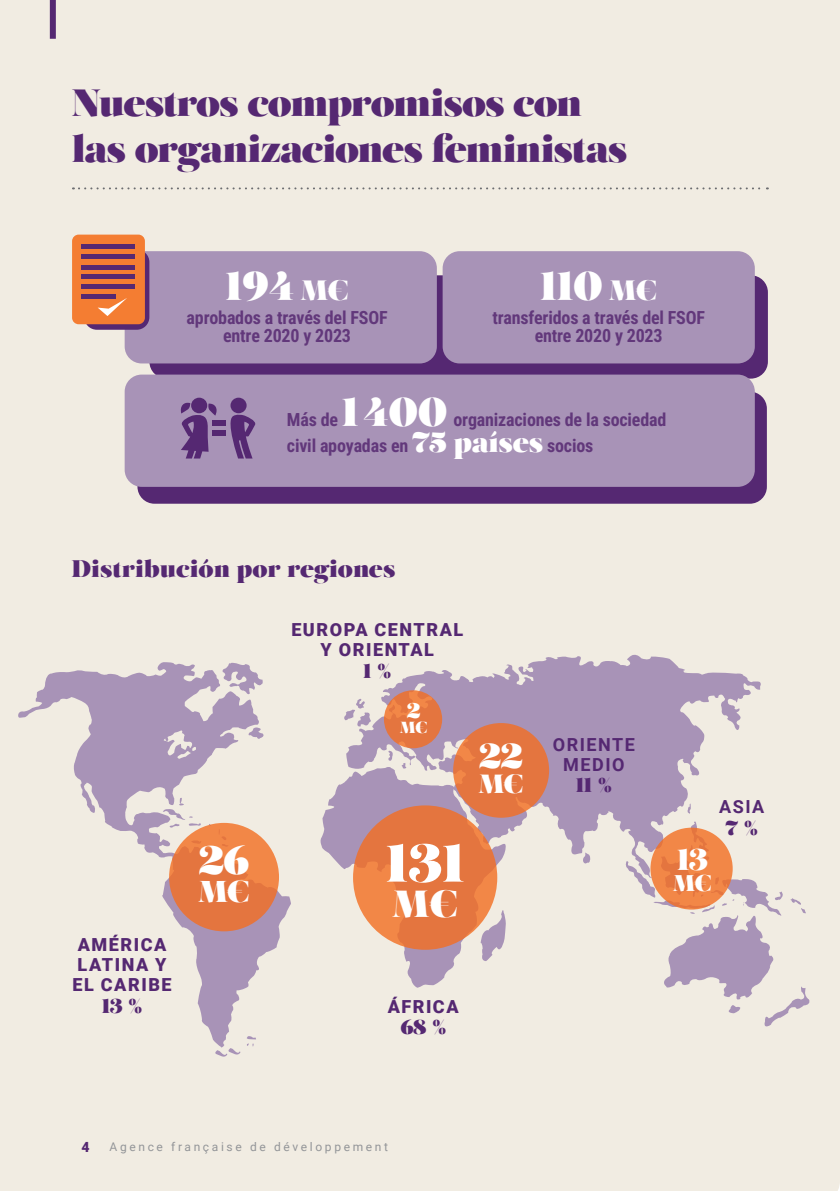
<style>
.page{position:relative;width:840px;height:1191px;background:#fff}
.page>*{position:absolute;margin:0;border:0;box-sizing:border-box;transform-origin:0 0}
.TITRES_-_POINTS{font:53px "Salome";color:#fff}
.t1{font:40px "Salome";letter-spacing:-.01em;color:#fff}
.TITRES_-_POINTS-2{font:39.4px "Salome";color:#fff}
.COUV_Titre{font:38px/46px "Salome";letter-spacing:-.035em;color:#552872}
.TITRES_-_POINTS-3{font:37.8px "Salome";color:#fff}
.TITRES_-_POINTS-4{font:34.4px "Salome";color:#fff}
.TITRES_-_POINTS-5{font:30.2px "Salome";color:#fff}
.TITRES_-_POINTS-6{font:29.8px "Salome";color:#fff}
.TITRES_-_POINTS-7{font:26.4px "Salome";color:#fff}
.SOUS_TITRE_PAGE{font:24px "Salome";color:#552872}
.TITRES_-_POINTS-8{font:22.8px "Salome";color:#fff}
.TITRES_-_POINTS-9{font:21px "Salome";color:#fff}
.TITRES_-_POINTS-10{font:20px "Salome";color:#552872}
.t2{font:18px/18px "Roboto Condensed";letter-spacing:-.01em;color:#62387b;text-align:center}
.TITRES_-_POINTS-11{font:900 18px "Roboto";letter-spacing:.085em;color:#552872}
.TITRES_-_POINTS-12{font:700 18px "Roboto";letter-spacing:.085em;color:#552872}
.TITRES_-_POINTS-13{font:16px "Salome";color:#fff}
.t3{font:900 14px "Roboto";color:#552872}
.t4{font:12px "Roboto";letter-spacing:.22em;color:#939598}
.s1{font-size:28px}
.s2{font-family:"Salome";font-size:28px;color:#fff}
</style>
<div class="page">
<div style="left:0;top:0;width:839px;height:1191px;background:#f1ece2"></div>
<div style="left:149px;top:275px;width:413px;height:103px;background:#552872;border-radius:17px"></div>
<div style="left:470px;top:275px;width:297px;height:103px;background:#552872;border-radius:17px"></div>
<div style="left:137px;top:392px;width:629px;height:112px;background:#552872;border-radius:17px"></div>
<div style="left:125px;top:251px;width:311px;height:112px;background:#a893b7;border-radius:17px"></div>
<div style="left:442px;top:251px;width:312px;height:112px;background:#a893b7;border-radius:17px"></div>
<div style="left:125px;top:374px;width:629px;height:113px;background:#a893b7;border-radius:17px"></div>
<div style="left:50px;top:0;width:6px;height:39px;background:#552872"></div>
<svg style="left:73px;top:187px;width:694px;height:2px"></svg>
<svg style="left:215px;top:1048px;width:41px;height:9px"></svg>
<svg style="left:18px;top:662px;width:273px;height:386px;background:#dcd3d6"></svg>
<svg style="left:162px;top:797px;width:39px;height:31px"></svg>
<svg style="left:222px;top:662px;width:41px;height:33px"></svg>
<svg style="left:248px;top:727px;width:16px;height:12px"></svg>
<svg style="left:625px;top:820px;width:185px;height:208px;background:#ebe5de"></svg>
<svg style="left:320px;top:654px;width:440px;height:334px;background:#d0c4ce"></svg>
<div style="left:169px;top:823px;width:110px;height:108px;background:linear-gradient(to bottom,#f28848,#e0703d);border-radius:50%"></div>
<div style="left:453px;top:723px;width:96px;height:94px;background:#e4753f;border-radius:50%"></div>
<svg style="left:353px;top:805px;width:144px;height:144px;background:#e67941"></svg>
<svg style="left:650px;top:827px;width:82px;height:82px;background:#ee8347"></svg>
<div style="left:384px;top:690px;width:58px;height:58px;background:linear-gradient(to bottom,#e97e46,#e4743e);border-radius:50%"></div>
<div style="left:84px;top:249px;width:65px;height:81px;background:#552872;border-radius:13px"></div>
<div style="left:72px;top:235px;width:73px;height:89px;background:#f47d32;border-radius:7px"></div>
<svg style="left:98px;top:298px;width:29px;height:18px"></svg>
<hr style="left:81px;top:244px;width:53px;height:4px;background:#552872">
<hr style="left:81px;top:255px;width:53px;height:4px;background:#552872">
<hr style="left:81px;top:265px;width:53px;height:4px;background:#552872">
<hr style="left:81px;top:274px;width:53px;height:4px;background:#552872">
<hr style="left:81px;top:285px;width:53px;height:4px;background:#552872">
<hr style="left:81px;top:294px;width:34px;height:4px;background:#552872">
<svg style="left:230px;top:414px;width:26px;height:44px"></svg>
<div style="left:230px;top:398px;width:16px;height:15px;background:#552872;border-radius:50%"></div>
<div style="left:213px;top:420px;width:13px;height:6px;background:#552872"></div>
<div style="left:213px;top:430px;width:13px;height:6px;background:#552872"></div>
<div style="left:191px;top:398px;width:16px;height:15px;background:#552872;border-radius:50%"></div>
<svg style="left:180px;top:401px;width:37px;height:57px"></svg>
<p class="COUV_Titre" style="left:72px;top:80px;width:557px">Nuestros compromisos con las organizaciones feministas</p>
<p class="t1" style="left:225px;top:259px;width:125px">194 <span class="s1">M€</span></p>
<p class="t2" style="left:186px;top:308px;width:202px">aprobados a través del FSOF entre 2020 y 2023</p>
<p class="t1" style="left:540px;top:259px;width:118px">110 <span class="s1">M€</span></p>
<p class="t2" style="left:492px;top:308px;width:214px">transferidos a través del FSOF entre 2020 y 2023</p>
<p class="t1" style="left:341px;top:386px;width:107px">1400</p>
<p class="t2" style="left:287px;top:406px;width:381px;line-height:25.6px;text-align:left;text-indent:166px">organizaciones de la sociedad civil apoyadas en <span class="s2">75 países</span> socios</p>
<p class="t2" style="left:287px;top:410px;width:53px">Más de</p>
<p class="SOUS_TITRE_PAGE" style="left:72px;top:553px;width:325px">Distribución por regiones</p>
<p class="TITRES_-_POINTS-11" style="left:291px;top:617px;width:173px">EUROPA CENTRAL</p>
<p class="TITRES_-_POINTS-11" style="left:320px;top:637px;width:115px">Y ORIENTAL</p>
<p class="TITRES_-_POINTS-10" style="left:363px;top:657px;width:30px">1 %</p>
<p class="TITRES_-_POINTS-11" style="left:78px;top:932px;width:90px">AMÉRICA</p>
<p class="TITRES_-_POINTS-11" style="left:78px;top:952px;width:90px">LATINA Y</p>
<p class="TITRES_-_POINTS-11" style="left:73px;top:972px;width:100px">EL CARIBE</p>
<p class="TITRES_-_POINTS-10" style="left:102px;top:992px;width:42px">13 %</p>
<p class="TITRES_-_POINTS-2" style="left:198px;top:834px;width:53px">26</p>
<p class="TITRES_-_POINTS-5" style="left:198px;top:872px;width:53px">M€</p>
<p class="TITRES_-_POINTS-9" style="left:406px;top:696px;width:15px">2</p>
<p class="TITRES_-_POINTS-13" style="left:399px;top:716px;width:29px">M€</p>
<p class="TITRES_-_POINTS-4" style="left:478px;top:733px;width:46px">22</p>
<p class="TITRES_-_POINTS-7" style="left:478px;top:766px;width:46px">M€</p>
<p class="TITRES_-_POINTS" style="left:385px;top:828px;width:80px">131</p>
<p class="TITRES_-_POINTS-3" style="left:392px;top:879px;width:67px">M€</p>
<p class="TITRES_-_POINTS-12" style="left:552px;top:732px;width:84px">ORIENTE</p>
<p class="TITRES_-_POINTS-12" style="left:563px;top:752px;width:63px">MEDIO</p>
<p class="TITRES_-_POINTS-10" style="left:575px;top:772px;width:38px">11 %</p>
<p class="TITRES_-_POINTS-11" style="left:387px;top:993px;width:72px">ÁFRICA</p>
<p class="TITRES_-_POINTS-10" style="left:400px;top:1014px;width:47px">68 %</p>
<p class="TITRES_-_POINTS-12" style="left:718px;top:794px;width:47px">ASIA</p>
<p class="TITRES_-_POINTS-10" style="left:725px;top:815px;width:34px">7 %</p>
<p class="TITRES_-_POINTS-6" style="left:676px;top:839px;width:32px">13</p>
<p class="TITRES_-_POINTS-8" style="left:672px;top:868px;width:40px">M€</p>
<p class="t3" style="left:81px;top:1136px;width:10px">4</p>
<p class="t4" style="left:109px;top:1138px;width:280px">Agence française de développement</p>
</div>
